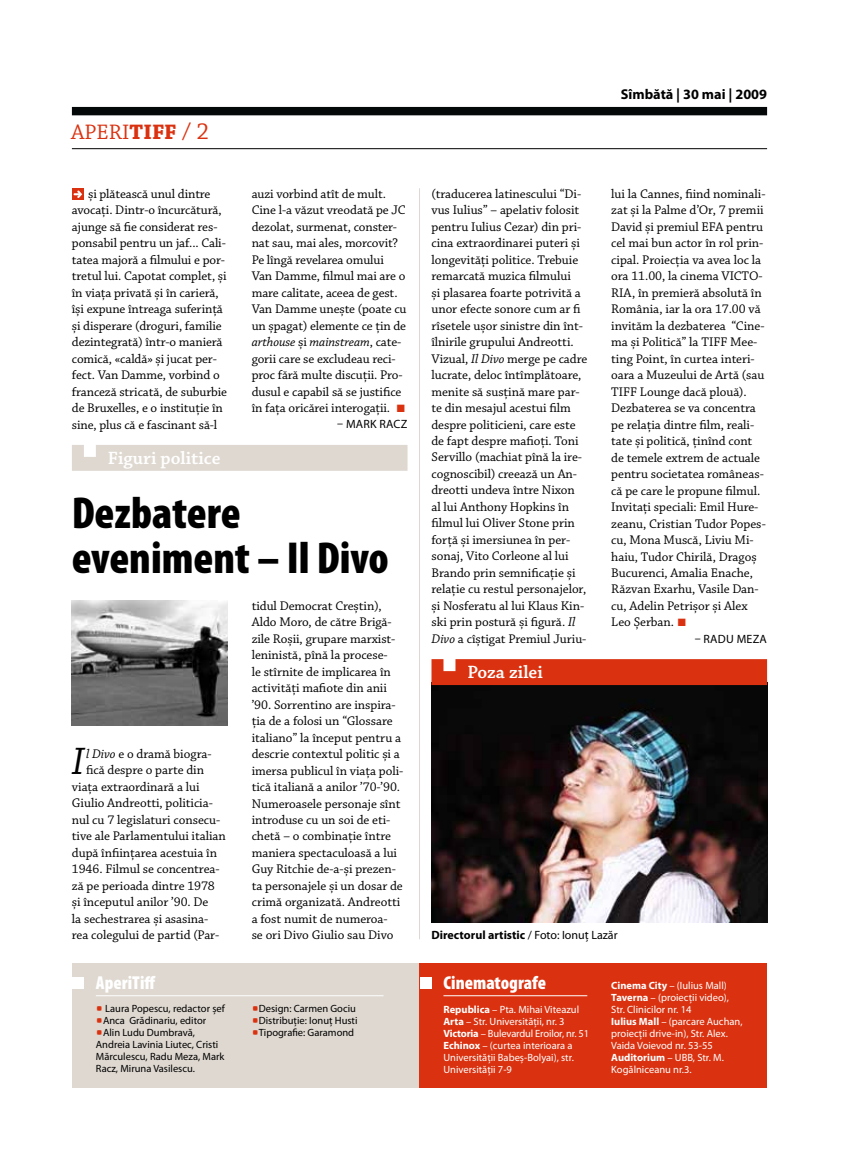
<style>
.page{position:relative;width:851px;height:1170px;background:#fff}
.page>*{position:absolute;margin:0;border:0;box-sizing:border-box;transform-origin:0 0}
.t1{font:900 condensed 45px/45px "Myriad Pro";color:#000}
.t2{font:italic 40.35px "Chaparral Pro";color:#000}
.t3{font:22.05px "Chaparral Pro";letter-spacing:.005em;color:#da3210}
.t4{font:600 18.75px "Chaparral Pro";color:#fff}
.t5{font:900 condensed 18.75px "Myriad Pro";color:#fff}
.t6{font:700 14.25px "Myriad Pro";color:#000}
.t7{font:13.2px/16.5px "Chaparral Pro";letter-spacing:-.005em;color:#000}
.t8{font:700 12px "Myriad Pro";color:#000}
.t9{font:12px "Myriad Pro";letter-spacing:.02em;color:#000}
.t10{font:10.5px/12px "Myriad Pro";color:#fff}
.t11{font:10.5px/12px "Myriad Pro";color:#000}
.s1{font-weight:700}
.s2{font-size:24px}
.s3{font-style:italic}
.s4{font-family:"Klavika";font-size:15px;color:#da3210}
.s5{font-weight:400}
</style>
<div class="page">
<div style="left:72px;top:107px;width:695px;height:8px;background:#040809"></div>
<hr style="left:72px;top:148px;width:695px;height:1px;background:#000">
<img style="left:431px;top:685px;width:336px;height:237px">
<div style="left:431px;top:659px;width:336px;height:26px;background:#da3210"></div>
<div style="left:72px;top:962px;width:347px;height:125px;background:#ded8d0"></div>
<div style="left:419px;top:962px;width:348px;height:125px;background:#da3210"></div>
<div style="left:72px;top:976px;width:12px;height:12px;background:#fff"></div>
<hr style="left:96px;top:995px;width:287px;height:1px;background:#fff">
<div style="left:419px;top:976px;width:12px;height:12px;background:#fff"></div>
<hr style="left:443px;top:995px;width:144px;height:1px;background:#fff">
<div style="left:72px;top:188px;width:12px;height:12px;background:#da3210"></div>
<svg style="left:74px;top:190px;width:8px;height:8px"></svg>
<div style="left:72px;top:445px;width:335px;height:26px;background:#ded8d0"></div>
<img style="left:72px;top:600px;width:156px;height:125px">
<hr style="left:419px;top:188px;width:1px;height:751px;background:#ded8d0">
<h3 class="t3" style="left:71px;top:120px;width:139px">APERI<span class="s1">TIFF</span> <span class="s2">/ 2</span></h3>
<p class="t7" style="left:72px;top:186px;width:157px;text-indent:16px">și plătească unul dintre avocaţi. Dintr-o încurcătură, ajunge să fie considerat res&shy;ponsabil pentru un jaf... Cali&shy;tatea majoră a filmului e por&shy;tretul lui. Capotat complet, și în viaţa privată și în carieră, își expune întreaga suferinţă și disperare (droguri, familie dezintegrată) într-o manieră comică, «caldă» și jucat per&shy;fect. Van Damme, vorbind o franceză stricată, de suburbie de Bruxelles, e o instituţie în sine, plus că e fascinant să-l</p>
<h3 class="t4" style="left:108px;top:447px;width:114px">Figuri politice</h3>
<p class="t7" style="left:252px;top:186px;width:156px">auzi vorbind atît de mult.<br>Cine l-a văzut vreodată pe JC dezolat, surmenat, conster&shy;nat sau, mai ales, morcovit?<br>Pe lîngă revelarea omului<br>Van Damme, filmul mai are o mare calitate, aceea de gest.<br>Van Damme unește (poate cu un șpagat) elemente ce ţin de <span class="s3">arthouse</span> și <span class="s3">mainstream</span>, cate&shy;gorii care se excludeau reci&shy;proc fără multe discuţii. Pro&shy;dusul e capabil să se justifice în faţa oricărei interogaţii. <span class="s4">•</span></p>
<p class="t9" style="left:337px;top:417px;width:27px">– Mark</p>
<p class="t9" style="left:379px;top:417px;width:29px">Racz</p>
<h1 class="t1" style="left:72px;top:489px;width:318px">Dezbatere eveniment – Il Divo</h1>
<p class="t7" style="left:252px;top:597px;width:153px">tidul Democrat Creștin),<br>Aldo Moro, de către Brigă&shy;zile Roșii, grupare marxist&shy;leninistă, pînă la procese-<br>le stîrnite de implicarea în activităţi mafiote din anii ’90. Sorrentino are inspira&shy;ţia de a folosi un “Glossare italiano” la început pentru a descrie contextul politic și a imersa publicul în viaţa poli&shy;tică italiană a anilor ’70-’90.<br>Numeroasele personaje sînt introduse cu un soi de eti&shy;chetă – o combinaţie între maniera spectaculoasă a lui<br>Guy Ritchie de-a-și prezen&shy;ta personajele și un dosar de crimă organizată. Andreotti a fost numit de numeroa-<br>se ori Divo Giulio sau Divo</p>
<h2 class="t2" style="left:72px;top:739px;width:14px">I</h2>
<p class="t7" style="left:86px;top:746px;width:127px"><span class="s3">l Divo</span> e o dramă biogra-</p>
<p class="t7" style="left:86px;top:762px;width:119px">fică despre o parte din</p>
<p class="t7" style="left:72px;top:779px;width:129px">viaţa extraordinară a lui</p>
<p class="t7" style="left:72px;top:795px;width:142px">Giulio Andreotti, politicia-</p>
<p class="t7" style="left:72px;top:812px;width:150px">nul cu 7 legislaturi consecu-</p>
<p class="t7" style="left:72px;top:828px;width:155px">tive ale Parlamentului italian</p>
<p class="t7" style="left:72px;top:844px;width:147px">după înfiinţarea acestuia în</p>
<p class="t7" style="left:72px;top:861px;width:149px">1946. Filmul se concentrea-</p>
<p class="t7" style="left:72px;top:877px;width:144px">ză pe perioada dintre 1978</p>
<p class="t7" style="left:72px;top:894px;width:138px">și începutul anilor ’90. De</p>
<p class="t7" style="left:72px;top:910px;width:138px">la sechestrarea și asasina-</p>
<p class="t7" style="left:72px;top:927px;width:149px">rea colegului de partid (Par-</p>
<p class="t6" style="left:620px;top:84px;width:148px">Sîmbătă | 30 mai | 2009</p>
<p class="t7" style="left:431px;top:186px;width:157px">(traducerea latinescului “Di&shy;vus Iulius” – apelativ folosit pentru Iulius Cezar) din pri&shy;cina extraordinarei puteri și longevităţi politice. Trebuie remarcată muzica filmului<br>și plasarea foarte potrivită a unor efecte sonore cum ar fi rîsetele ușor sinistre din înt&shy;îlnirile grupului Andreotti.<br>Vizual, <span class="s3">Il Divo</span> merge pe cadre lucrate, deloc întîmplătoare, menite să susţină mare par&shy;te din mesajul acestui film despre politicieni, care este de fapt despre mafioţi. Toni<br>Servillo (machiat pînă la ire&shy;cognoscibil) creează un An&shy;dreotti undeva între Nixon al lui Anthony Hopkins în filmul lui Oliver Stone prin forţă și imersiunea în per&shy;sonaj, Vito Corleone al lui<br>Brando prin semnificaţie și relaţie cu restul personajelor, și Nosferatu al lui Klaus Kin&shy;ski prin postură și figură. <span class="s3">Il<br>Divo</span> a cîștigat Premiul Juriu-</p>
<p class="t7" style="left:611px;top:186px;width:156px">lui la Cannes, fiind nominali&shy;zat și la Palme d’Or, 7 premii<br>David și premiul EFA pentru cel mai bun actor în rol prin&shy;cipal. Proiecția va avea loc la ora 11.00, la cinema VICTO-<br>RIA, în premieră absolută în<br>România, iar la ora 17.00 vă invităm la dezbaterea “Cine&shy;ma și Politică” la TIFF Mee&shy;ting Point, în curtea interi&shy;oara a Muzeului de Artă (sau<br>TIFF Lounge dacă plouă).<br>Dezbaterea se va concentra pe relaţia dintre film, reali&shy;tate și politică, ţinînd cont de temele extrem de actuale pentru societatea româneas&shy;că pe care le propune filmul.<br>Invitați speciali: Emil Hure&shy;zeanu, Cristian Tudor Popes&shy;cu, Mona Muscă, Liviu Mi&shy;haiu, Tudor Chirilă, Dragoș<br>Bucurenci, Amalia Enache,<br>Răzvan Exarhu, Vasile Dan&shy;cu, Adelin Petrișor și Alex<br>Leo Șerban. <span class="s4">•</span></p>
<p class="t9" style="left:694px;top:631px;width:24px">– Radu</p>
<p class="t9" style="left:736px;top:631px;width:30px">Meza</p>
<h3 class="t4" style="left:467px;top:661px;width:77px">Poza zilei</h3>
<p class="t8" style="left:431px;top:927px;width:188px">Directorul artistic <span class="s5">/ Foto: Ionuț Lazăr</span></p>
<h3 class="t5" style="left:96px;top:970px;width:61px">AperiTiff</h3>
<h3 class="t5" style="left:443px;top:970px;width:104px">Cinematografe</h3>
<p class="t10" style="left:611px;top:979px;width:133px"><span class="s1">Cinema City</span> – (Iulius Mall)<br><span class="s1">Taverna</span> – (proiecții video),<br>Str. Clinicilor nr. 14<br><span class="s1">Iulius Mall</span> – (parcare Auchan, proiecții drive-in), Str. Alex.<br>Vaida Voievod nr. 53-55<br><span class="s1">Auditorium</span> – UBB, Str. M.<br>Kogălniceanu nr.3.</p>
<p class="t11" style="left:105px;top:1002px;width:121px">Laura Popescu, redactor șef</p>
<p class="t11" style="left:103px;top:1014px;width:105px">Anca Grădinariu, editor</p>
<p class="t11" style="left:103px;top:1026px;width:94px">Alin Ludu Dumbravă,</p>
<p class="t11" style="left:96px;top:1038px;width:124px">Andreia Lavinia Liutec, Cristi</p>
<p class="t11" style="left:96px;top:1050px;width:130px">Mărculescu, Radu Meza, Mark</p>
<p class="t11" style="left:96px;top:1062px;width:101px">Racz, Miruna Vasilescu.</p>
<p class="t11" style="left:259px;top:1002px;width:100px">Design: Carmen Gociu<br>Distribuție: Ionuț Husti<br>Tipografie: Garamond</p>
<p class="t10" style="left:443px;top:1003px;width:147px"><span class="s1">Republica</span> – Pta. Mihai Viteazul<br><span class="s1">Arta</span> – Str. Universității, nr. 3<br><span class="s1">Victoria</span> – Bulevardul Eroilor, nr. 51<br><span class="s1">Echinox</span> – (curtea interioara a<br>Universității Babeș-Bolyai), str.<br>Universității 7-9</p>
</div>
